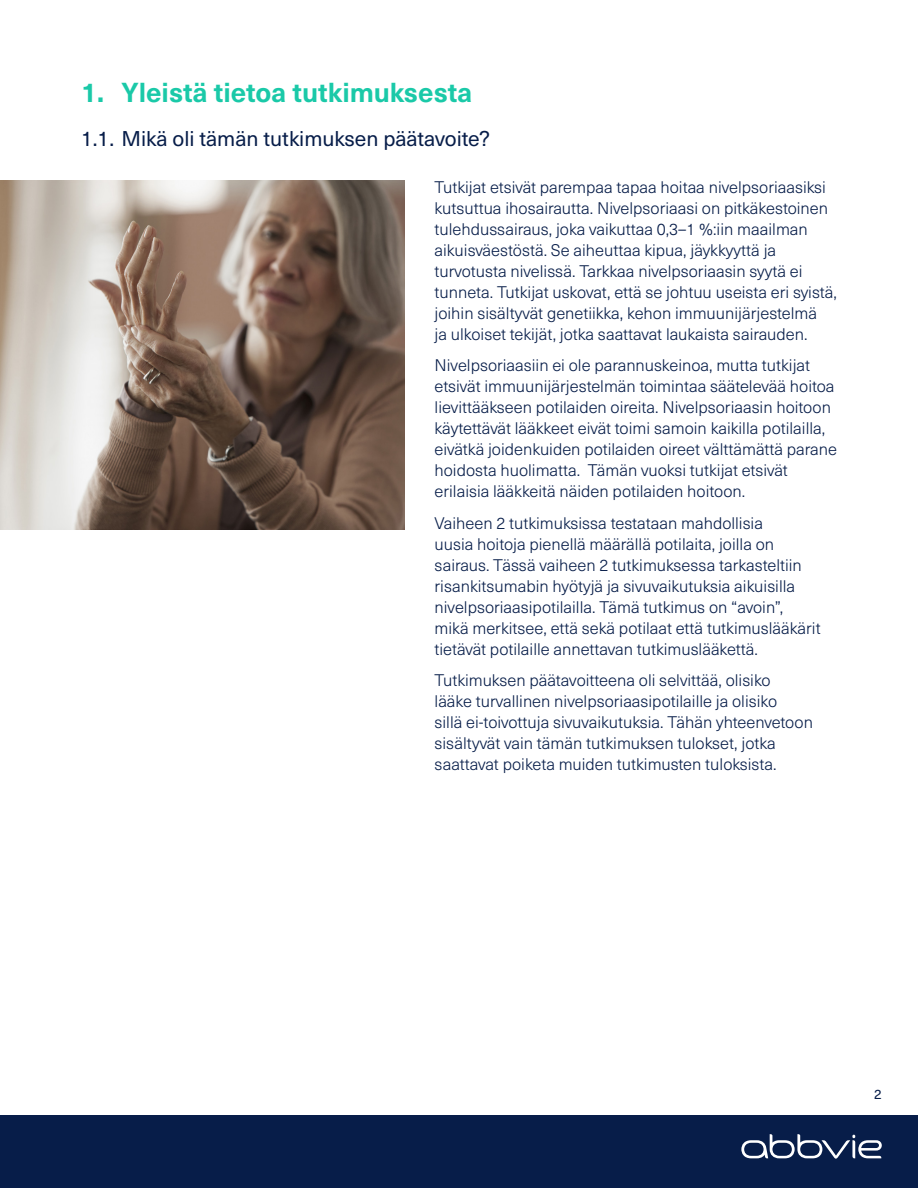
<style>
.page{position:relative;width:918px;height:1188px;background:#fff}
.page>*{position:absolute;margin:0;border:0;box-sizing:border-box;transform-origin:0 0}
.Hd_1{font:700 27px "Neue Haas Unica Pro";color:#1ac9a8}
.Sub_Hd_1{font:21px "Neue Haas Unica Pro";color:#071d49}
.Body_1{font:300 16.5px/21px "Neue Haas Unica Pro";color:#071d49}
.t1{font:13.5px "Neue Haas Unica Pro";color:#071d49}
</style>
<div class="page">
<img style="left:0;top:180px;width:405px;height:349px">
<div style="left:0;top:1115px;width:918px;height:73px;background:#071d49"></div>
<svg style="left:741px;top:1134px;width:141px;height:25px"></svg>
<p class="Hd_1" style="left:81px;top:76px;width:393px">1. Yleistä tietoa tutkimuksesta</p>
<p class="Sub_Hd_1" style="left:81px;top:126px;width:411px">1.1. Mikä oli tämän tutkimuksen päätavoite?</p>
<p class="Body_1" style="left:435px;top:177px;width:404px">Tutkijat etsivät parempaa tapaa hoitaa nivelpsoriaasiksi kutsuttua ihosairautta. Nivelpsoriaasi on pitkäkestoinen tulehdussairaus, joka vaikuttaa 0,3–1 %:iin maailman aikuisväestöstä. Se aiheuttaa kipua, jäykkyyttä ja turvotusta nivelissä. Tarkkaa nivelpsoriaasin syytä ei tunneta. Tutkijat uskovat, että se johtuu useista eri syistä, joihin sisältyvät genetiikka, kehon immuunijärjestelmä<br>ja ulkoiset tekijät, jotka saattavat laukaista sairauden.</p>
<p class="Body_1" style="left:435px;top:355px;width:404px">Nivelpsoriaasiin ei ole parannuskeinoa, mutta tutkijat etsivät immuunijärjestelmän toimintaa säätelevää hoitoa lievittääkseen potilaiden oireita. Nivelpsoriaasin hoitoon käytettävät lääkkeet eivät toimi samoin kaikilla potilailla, eivätkä joidenkuiden potilaiden oireet välttämättä parane hoidosta huolimatta. Tämän vuoksi tutkijat etsivät erilaisia lääkkeitä näiden potilaiden hoitoon.</p>
<p class="Body_1" style="left:435px;top:513px;width:388px">Vaiheen 2 tutkimuksissa testataan mahdollisia<br>uusia hoitoja pienellä määrällä potilaita, joilla on sairaus. Tässä vaiheen 2 tutkimuksessa tarkasteltiin risankitsumabin hyötyjä ja sivuvaikutuksia aikuisilla nivelpsoriaasipotilailla. Tämä tutkimus on “avoin”, mikä merkitsee, että sekä potilaat että tutkimuslääkärit tietävät potilaille annettavan tutkimuslääkettä.</p>
<p class="Body_1" style="left:435px;top:670px;width:380px">Tutkimuksen päätavoitteena oli selvittää, olisiko<br>lääke turvallinen nivelpsoriaasipotilaille ja olisiko<br>sillä ei-toivottuja sivuvaikutuksia. Tähän yhteenvetoon sisältyvät vain tämän tutkimuksen tulokset, jotka saattavat poiketa muiden tutkimusten tuloksista.</p>
<p class="t1" style="left:874px;top:1086px;width:9px">2</p>
</div>
